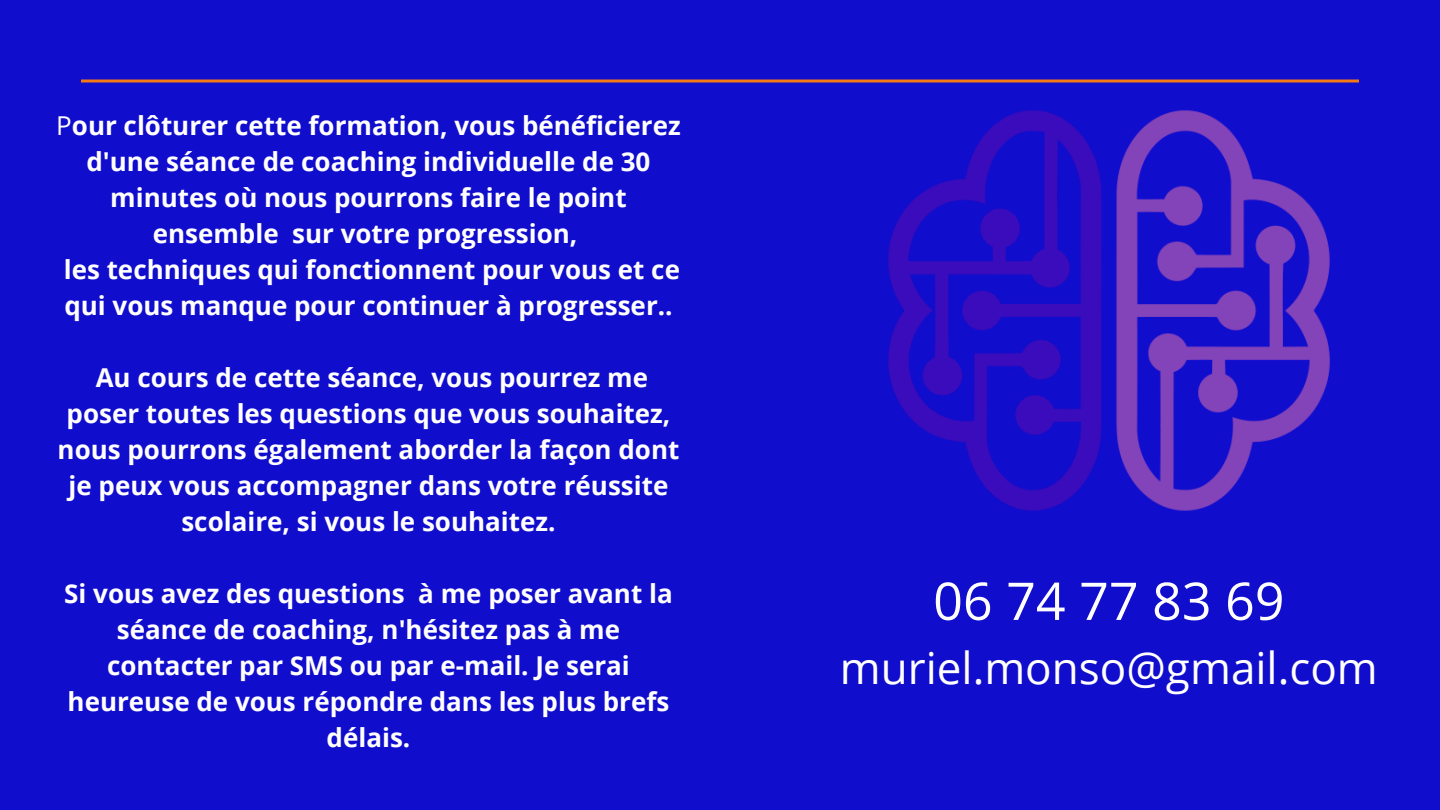
<style>
.page{position:relative;width:1440px;height:810px;background:#110dcd}
.page>*{position:absolute;margin:0;border:0;box-sizing:border-box;transform-origin:0 0}
.t1{font:52px "Open Sans";color:#fff}
.t2{font:44px "Open Sans";color:#fff}
.t3{font:700 26px/36px "Open Sans";color:#fff;text-align:center}
.s1{font-weight:400}
</style>
<div class="page">
<img style="left:888px;top:110px;width:442px;height:401px">
<hr style="left:81px;top:80px;width:1278px;height:3px;background:#f47915">
<p class="t3" style="left:56px;top:107px;width:626px"><span class="s1">P</span>our clôturer cette formation, vous bénéficierez d'une séance de coaching individuelle de 30 minutes où nous pourrons faire le point ensemble sur votre progression,<br>les techniques qui fonctionnent pour vous et ce qui vous manque pour continuer à progresser..</p>
<p class="t3" style="left:58px;top:359px;width:623px">Au cours de cette séance, vous pourrez me poser toutes les questions que vous souhaitez, nous pourrons également aborder la façon dont je peux vous accompagner dans votre réussite scolaire, si vous le souhaitez.</p>
<p class="t3" style="left:64px;top:575px;width:610px">Si vous avez des questions à me poser avant la séance de coaching, n'hésitez pas à me contacter par SMS ou par e-mail. Je serai heureuse de vous répondre dans les plus brefs délais.</p>
<h1 class="t1" style="left:933px;top:564px;width:353px">06 74 77 83 69</h1>
<h2 class="t2" style="left:840px;top:637px;width:539px">muriel.monso@gmail.com</h2>
</div>
